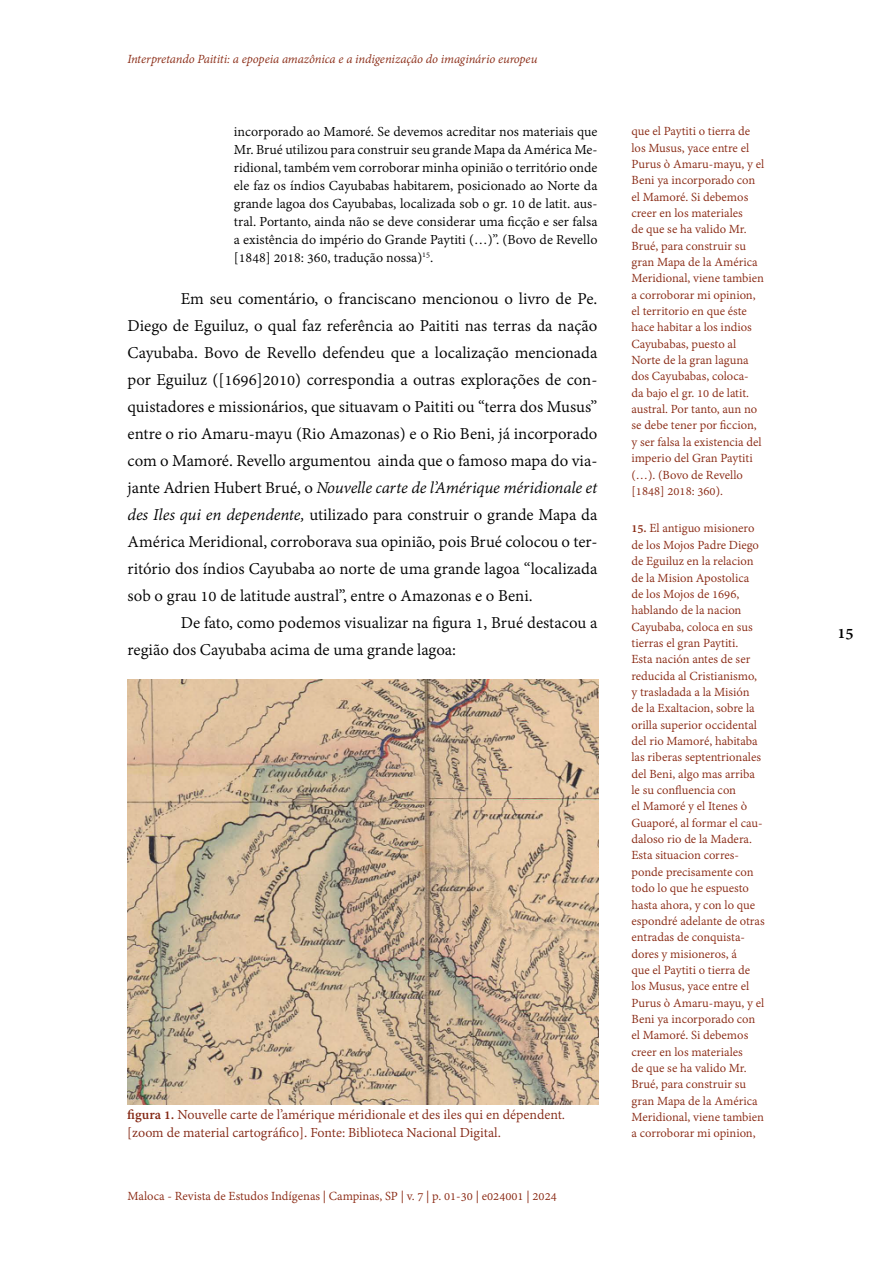
<style>
.page{position:relative;width:893px;height:1263px;background:#fff}
.page>*{position:absolute;margin:0;border:0;box-sizing:border-box;transform-origin:0 0}
.t1{font:18px/27px "Adobe Devanagari";color:#000;text-align:justify}
.t2{font:700 18px "Adobe Devanagari";color:#000}
.t3{font:15px/18px "Adobe Devanagari";color:#000;text-align:justify}
.t4{font:15px/18px "Adobe Devanagari";color:#842814}
.t5{font:13.5px/16.4px "Adobe Devanagari";color:#892913}
.t6{font:italic 13.5px "Adobe Devanagari";letter-spacing:-.005em;color:#892913}
.t7{font:13.5px "Adobe Devanagari";color:#8a2913}
.s1{font-style:italic}
.s2{font-weight:700}
</style>
<div class="page">
<img style="left:127px;top:679px;width:471px;height:425px">
<p class="t6" style="left:128px;top:51px;width:411px">Interpretando Paititi: a epopeia amazônica e a indigenização do imaginário europeu</p>
<p class="t3" style="left:234px;top:124px;width:365px">incorporado ao Mamoré. Se devemos acreditar nos materiais que Mr. Brué utilizou para construir seu grande Mapa da América Me&shy;ridional, também vem corroborar minha opinião o território onde ele faz os índios Cayubabas habitarem, posicionado ao Norte da grande lagoa dos Cayubabas, localizada sob o gr. 10 de latit. aus&shy;tral. Portanto, ainda não se deve considerar uma ficção e ser falsa a existência do império do Grande Paytiti (…)”. (Bovo de Revello [1848] 2018: 360, tradução nossa)<sup>15</sup>.</p>
<p class="t1" style="left:128px;top:287px;width:471px;text-indent:53px">Em seu comentário, o franciscano mencionou o livro de Pe.<br>Diego de Eguiluz, o qual faz referência ao Paititi nas terras da nação Cayubaba. Bovo de Revello defendeu que a localização mencionada por Eguiluz ([1696]2010) correspondia a outras explorações de con&shy;quistadores e missionários, que situavam o Paititi ou “terra dos Musus” entre o rio Amaru-mayu (Rio Amazonas) e o Rio Beni, já incorporado com o Mamoré. Revello argumentou ainda que o famoso mapa do via&shy;jante Adrien Hubert Brué, o <span class="s1">Nouvelle carte de l’Amérique méridionale et des Iles qui en dependente,</span> utilizado para construir o grande Mapa da América Meridional, corroborava sua opinião, pois Brué colocou o ter&shy;ritório dos índios Cayubaba ao norte de uma grande lagoa “localizada sob o grau 10 de latitude austral”, entre o Amazonas e o Beni.</p>
<h1 class="t1" style="left:128px;top:611px;width:471px;text-indent:53px">De fato, como podemos visualizar na figura 1, Brué destacou a região dos Cayubaba acima de uma grande lagoa:</h1>
<p class="t4" style="left:127px;top:1107px;width:439px"><span class="s2">figura 1.</span> Nouvelle carte de l’amérique méridionale et des iles qui en dépendent. [zoom de material cartográfico]. Fonte: Biblioteca Nacional Digital.</p>
<p class="t7" style="left:128px;top:1188px;width:431px">Maloca - Revista de Estudos Indígenas | Campinas, SP | v. 7 | p. 01-30 | e024001 | 2024</p>
<p class="t5" style="left:631px;top:124px;width:134px">que el Paytiti o tierra de los Musus, yace entre el<br>Purus ò Amaru-mayu, y el<br>Beni ya incorporado con el Mamoré. Si debemos creer en los materiales<br>de que se ha valido Mr.<br>Brué, para construir su gran Mapa de la América<br>Meridional, viene tambien a corroborar mi opinion, el territorio en que éste hace habitar a los indios<br>Cayubabas, puesto al<br>Norte de la gran laguna dos Cayubabas, coloca&shy;da bajo el gr. 10 de latit. austral. Por tanto, aun no se debe tener por ficcion, y ser falsa la existencia del imperio del Gran Paytiti (…). (Bovo de Revello [1848] 2018: 360).</p>
<p class="t5" style="left:631px;top:521px;width:135px"><span class="s2">15.</span> El antiguo misionero de los Mojos Padre Diego de Eguiluz en la relacion de la Mision Apostolica<br>de los Mojos de 1696, hablando de la nacion<br>Cayubaba, coloca en sus tierras el gran Paytiti.<br>Esta nación antes de ser reducida al Cristianismo, y trasladada a la Misión de la Exaltacion, sobre la orilla superior occidental del rio Mamoré, habitaba las riberas septentrionales del Beni, algo mas arriba le su confluencia con<br>el Mamoré y el Itenes ò<br>Guaporé, al formar el cau&shy;daloso rio de la Madera.<br>Esta situacion corres&shy;ponde precisamente con todo lo que he espuesto hasta ahora, y con lo que espondré adelante de otras entradas de conquista&shy;dores y misioneros, á<br>que el Paytiti o tierra de los Musus, yace entre el<br>Purus ò Amaru-mayu, y el<br>Beni ya incorporado con el Mamoré. Si debemos creer en los materiales<br>de que se ha valido Mr.<br>Brué, para construir su gran Mapa de la América<br>Meridional, viene tambien a corroborar mi opinion,</p>
<h1 class="t2" style="left:837px;top:622px;width:18px">15</h1>
</div>
